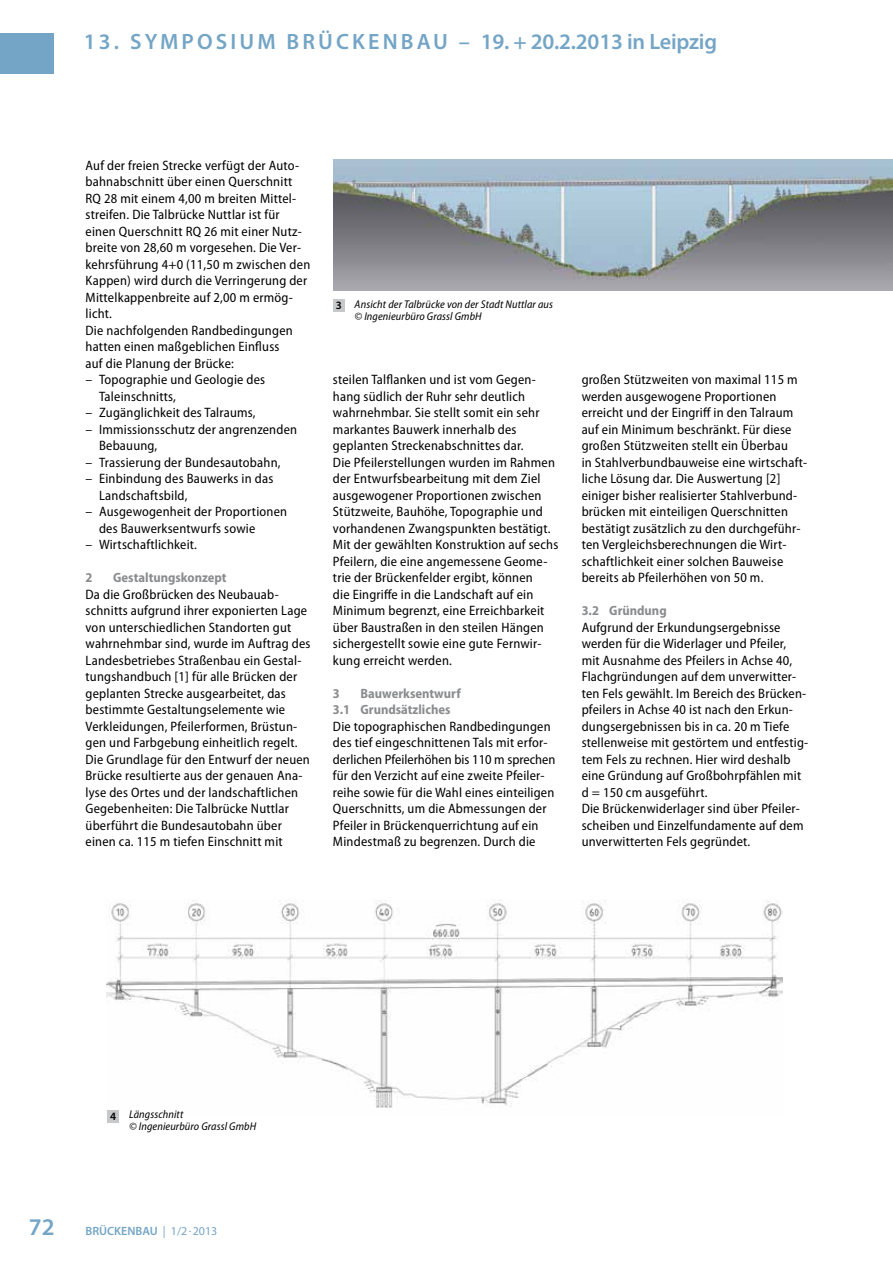
<style>
.page{position:relative;width:893px;height:1263px;background:#fff}
.page>*{position:absolute;margin:0;border:0;box-sizing:border-box;transform-origin:0 0}
.t1{font:600 24px "Myriad Pro";color:#74a5c6}
.t2{font:600 22.2px "Myriad Pro";letter-spacing:.14em;color:#74a5c6}
.t3{font:semi-condensed 13.65px/16.5px "Myriad Pro";letter-spacing:.015em;color:#000}
.t4{font:700 semi-condensed 13.5px/16.5px "Myriad Pro";color:#8a8c8e}
.t5{font:600 12px "Myriad Pro";color:#74a5c6}
.t6{font:italic semi-condensed 11.25px/12px "Myriad Pro";letter-spacing:.01em;color:#000}
.s1{font-weight:600;font-style:normal;font-stretch:normal}
.s2{font-weight:400}
</style>
<div class="page">
<div style="left:0;top:33px;width:54px;height:40px;background:#74a5c6"></div>
<div style="left:333px;top:299px;width:12px;height:13px;background:#c7c8ca"></div>
<img style="left:333px;top:160px;width:560px;height:130px">
<img style="left:107px;top:900px;width:676px;height:213px">
<div style="left:108px;top:1110px;width:11px;height:12px;background:#c7c8ca"></div>
<h2 class="t2" style="left:84px;top:29px;width:635px">13. SYMPOSIUM BRÜCKENBAU – 19. + 20.2.2013 in Leipzig</h2>
<p class="t3" style="left:86px;top:157px;width:226px">Auf der freien Strecke verfügt der Auto&shy;bahnabschnitt über einen Querschnitt RQ 28 mit einem 4,00 m breiten Mittel&shy;streifen. Die Talbrücke Nuttlar ist für einen Querschnitt RQ 26 mit einer Nutz&shy;breite von 28,60 m vorgesehen. Die Ver&shy;kehrsführung 4+0 (11,50 m zwischen den Kappen) wird durch die Verringerung der Mittelkappenbreite auf 2,00 m ermög&shy;licht.<br>Die nachfolgenden Randbedingungen hatten einen maßgeblichen Einfluss<br>auf die Planung der Brücke:</p>
<p class="t3" style="left:99px;top:371px;width:168px;text-indent:-13px">– Topographie und Geologie des<br>Taleinschnitts,</p>
<p class="t3" style="left:86px;top:404px;width:172px">– Zugänglichkeit des Talraums,</p>
<p class="t3" style="left:99px;top:421px;width:200px;text-indent:-13px">– Immissionsschutz der angrenzenden<br>Bebauung,</p>
<p class="t3" style="left:86px;top:454px;width:197px">– Trassierung der Bundesautobahn,</p>
<p class="t3" style="left:99px;top:470px;width:176px;text-indent:-13px">– Einbindung des Bauwerks in das<br>Landschaftsbild,</p>
<p class="t3" style="left:99px;top:504px;width:190px;text-indent:-13px">– Ausgewogenheit der Proportionen des Bauwerksentwurfs sowie</p>
<p class="t3" style="left:86px;top:537px;width:113px">– Wirtschaftlichkeit.</p>
<p class="t4" style="left:86px;top:569px;width:8px">2</p>
<p class="t4" style="left:113px;top:569px;width:115px">Gestaltungskonzept</p>
<p class="t3" style="left:86px;top:586px;width:226px">Da die Großbrücken des Neubauab&shy;schnitts aufgrund ihrer exponierten Lage von unterschiedlichen Standorten gut wahrnehmbar sind, wurde im Auftrag des Landesbetriebes Straßenbau ein Gestal&shy;tungshandbuch [1] für alle Brücken der geplanten Strecke ausgearbeitet, das bestimmte Gestaltungselemente wie Verkleidungen, Pfeilerformen, Brüstun&shy;gen und Farbgebung einheitlich regelt.<br>Die Grundlage für den Entwurf der neuen Brücke resultierte aus der genauen Ana&shy;lyse des Ortes und der landschaftlichen Gegebenheiten: Die Talbrücke Nuttlar überführt die Bundesautobahn über einen ca. 115 m tiefen Einschnitt mit</p>
<p class="t6" style="left:355px;top:298px;width:200px;text-indent:-19px"><span class="s1">3</span> Ansicht der Talbrücke von der Stadt Nuttlar aus © Ingenieurbüro Grassl GmbH</p>
<p class="t3" style="left:333px;top:371px;width:227px">steilen Talflanken und ist vom Gegen&shy;hang südlich der Ruhr sehr deutlich wahrnehmbar. Sie stellt somit ein sehr markantes Bauwerk innerhalb des geplanten Streckenabschnittes dar.<br>Die Pfeilerstellungen wurden im Rahmen der Entwurfsbearbeitung mit dem Ziel ausgewogener Proportionen zwischen Stützweite, Bauhöhe, Topographie und vorhandenen Zwangspunkten bestätigt.<br>Mit der gewählten Konstruktion auf sechs Pfeilern, die eine angemessene Geome&shy;trie der Brückenfelder ergibt, können<br>die Eingriffe in die Landschaft auf ein Minimum begrenzt, eine Erreichbarkeit über Baustraßen in den steilen Hängen sichergestellt sowie eine gute Fernwir&shy;kung erreicht werden.</p>
<p class="t4" style="left:333px;top:685px;width:8px">3</p>
<p class="t4" style="left:333px;top:685px;width:129px;text-indent:28px">Bauwerksentwurf<br>3.1 Grundsätzliches</p>
<p class="t3" style="left:333px;top:718px;width:224px">Die topographischen Randbedingungen des tief eingeschnittenen Tals mit erfor&shy;derlichen Pfeilerhöhen bis 110 m sprechen für den Verzicht auf eine zweite Pfeiler&shy;reihe sowie für die Wahl eines einteiligen Querschnitts, um die Abmessungen der Pfeiler in Brückenquerrichtung auf ein Mindestmaß zu begrenzen. Durch die</p>
<p class="t3" style="left:582px;top:371px;width:227px">großen Stützweiten von maximal 115 m werden ausgewogene Proportionen erreicht und der Eingriff in den Talraum auf ein Minimum beschränkt. Für diese großen Stützweiten stellt ein Überbau<br>in Stahlverbundbauweise eine wirtschaft&shy;liche Lösung dar. Die Auswertung [2] einiger bisher realisierter Stahlverbund&shy;brücken mit einteiligen Querschnitten bestätigt zusätzlich zu den durchgeführ&shy;ten Vergleichsberechnungen die Wirt&shy;schaftlichkeit einer solchen Bauweise bereits ab Pfeilerhöhen von 50 m.</p>
<p class="t4" style="left:582px;top:602px;width:86px">3.2 Gründung</p>
<p class="t3" style="left:582px;top:619px;width:228px">Aufgrund der Erkundungsergebnisse werden für die Widerlager und Pfeiler,<br>mit Ausnahme des Pfeilers in Achse 40, Flachgründungen auf dem unverwitter&shy;ten Fels gewählt. Im Bereich des Brücken&shy;pfeilers in Achse 40 ist nach den Erkun&shy;dungsergebnissen bis in ca. 20 m Tiefe stellenweise mit gestörtem und entfestig&shy;tem Fels zu rechnen. Hier wird deshalb eine Gründung auf Großbohrpfählen mit d = 150 cm ausgeführt.<br>Die Brückenwiderlager sind über Pfeiler&shy;scheiben und Einzelfundamente auf dem unverwitterten Fels gegründet.</p>
<p class="t6" style="left:129px;top:1109px;width:129px;text-indent:-19px"><span class="s1">4</span> Längsschnitt<br>© Ingenieurbüro Grassl GmbH</p>
<h1 class="t1" style="left:29px;top:1214px;width:27px">72</h1>
<p class="t5" style="left:86px;top:1224px;width:133px">BRÜCKENBAU <span class="s2">| 1/2</span><sup>.</sup><span class="s2">2013</span></p>
</div>
